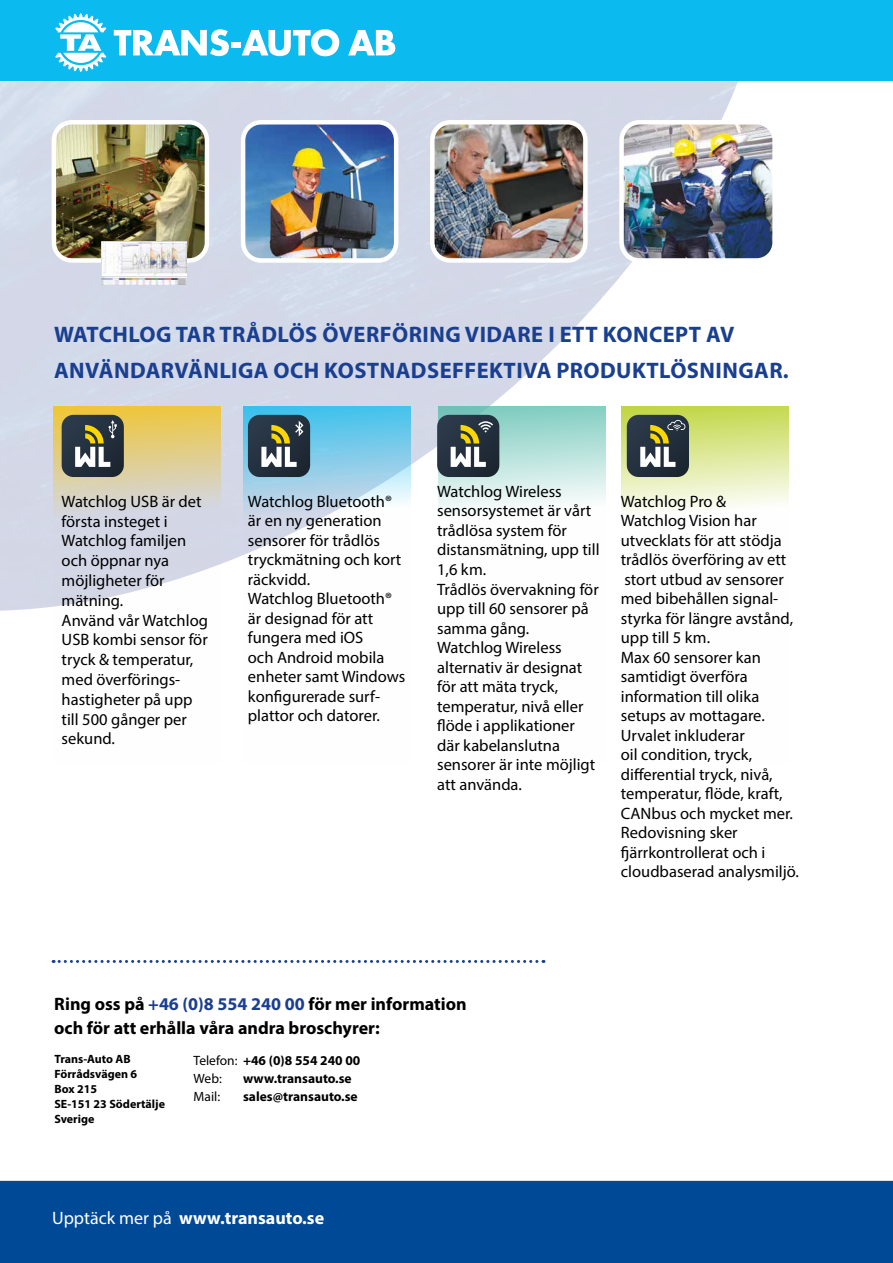
<style>
.page{position:relative;width:893px;height:1263px;background:#fff}
.page>*{position:absolute;margin:0;border:0;box-sizing:border-box;transform-origin:0 0}
.t1{font:700 22.5px/36px "Myriad Pro";letter-spacing:.02em;color:#1b3f90}
.t2{font:700 18px/24px "Myriad Pro";color:#000}
.t3{font:700 18px "Myriad Pro";color:#fff}
.t4{font:16.5px/19.5px "Myriad Pro";color:#000}
.t5{font:700 13.5px/18px "Myriad Pro";color:#000}
.t6{font:13.5px "Myriad Pro";color:#000}
.t7{font:700 12px/15px "Myriad Pro";color:#000}
.s1{color:#1b3f90}
.s2{font-weight:400}
</style>
<div class="page">
<img style="left:0;top:81px;width:738px;height:530px">
<div style="left:0;top:1181px;width:893px;height:82px;background:#004996"></div>
<div style="left:0;top:0;width:893px;height:81px;background:#0bbbef"></div>
<svg style="left:55px;top:13px;width:51px;height:59px"></svg>
<svg style="left:114px;top:29px;width:115px;height:27px"></svg>
<div style="left:232px;top:42px;width:9px;height:5px;background:#fff"></div>
<svg style="left:242px;top:29px;width:97px;height:27px"></svg>
<svg style="left:348px;top:30px;width:47px;height:25px"></svg>
<img style="left:54px;top:123px;width:153px;height:137px">
<div style="left:52px;top:120px;width:157px;height:143px;border:4px solid #fff;border-radius:18px"></div>
<img style="left:243px;top:122px;width:153px;height:138px">
<div style="left:241px;top:120px;width:157px;height:143px;border:4px solid #fff;border-radius:18px"></div>
<img style="left:432px;top:122px;width:153px;height:138px">
<div style="left:430px;top:120px;width:158px;height:143px;border:4px solid #fff;border-radius:18px"></div>
<img style="left:621px;top:123px;width:151px;height:137px">
<div style="left:619px;top:120px;width:158px;height:143px;border:4px solid #fff;border-radius:18px"></div>
<svg style="left:243px;top:406px;width:167px;height:205px"></svg>
<svg style="left:54px;top:406px;width:167px;height:205px;background:#ded7c3"></svg>
<svg style="left:438px;top:406px;width:168px;height:205px"></svg>
<svg style="left:621px;top:406px;width:168px;height:205px"></svg>
<svg style="left:62px;top:415px;width:62px;height:62px;background:#4f5654"></svg>
<svg style="left:248px;top:415px;width:62px;height:62px;background:#4c5658"></svg>
<svg style="left:437px;top:415px;width:62px;height:62px;background:#4e5757"></svg>
<svg style="left:627px;top:415px;width:62px;height:62px;background:#4f5755"></svg>
<img style="left:101px;top:241px;width:85px;height:43px">
<svg style="left:53px;top:960px;width:491px;height:3px"></svg>
<h1 class="t1" style="left:54px;top:316px;width:736px">WATCHLOG TAR TRÅDLÖS ÖVERFÖRING VIDARE I ETT KONCEPT AV<br>ANVÄNDARVÄNLIGA OCH KOSTNADSEFFEKTIVA PRODUKTLÖSNINGAR.</h1>
<p class="t4" style="left:62px;top:491px;width:148px">Watchlog USB är det första insteget i<br>Watchlog familjen och öppnar nya möjligheter för mätning.<br>Använd vår Watchlog<br>USB kombi sensor för tryck &amp; temperatur, med överförings&shy;hastigheter på upp till 500 gånger per sekund.</p>
<p class="t4" style="left:248px;top:491px;width:159px">Watchlog Bluetooth® är en ny generation sensorer för trådlös tryckmätning och kort räckvidd.<br>Watchlog Bluetooth® är designad för att fungera med iOS<br>och Android mobila enheter samt Windows konfigurerade surf&shy;plattor och datorer.</p>
<p class="t4" style="left:437px;top:481px;width:164px">Watchlog Wireless sensorsystemet är vårt trådlösa system för distansmätning, upp till<br>1,6 km.<br>Trådlös övervakning för upp till 60 sensorer på samma gång.<br>Watchlog Wireless alternativ är designat för att mäta tryck, temperatur, nivå eller flöde i applikationer där kabelanslutna sensorer är inte möjligt att använda.</p>
<p class="t4" style="left:621px;top:491px;width:180px">Watchlog Pro &amp;<br>Watchlog Vision har utvecklats för att stödja trådlös överföring av ett stort utbud av sensorer med bibehållen signal&shy;styrka för längre avstånd, upp till 5 km.<br>Max 60 sensorer kan samtidigt överföra information till olika setups av mottagare.<br>Urvalet inkluderar<br>oil condition, tryck, differential tryck, nivå, temperatur, flöde, kraft,<br>CANbus och mycket mer.<br>Redovisning sker fjärrkontrollerat och i cloudbaserad analysmiljö.</p>
<p class="t2" style="left:54px;top:991px;width:414px">Ring oss på <span class="s1">+46 (0)8 554 240 00</span> för mer information och för att erhålla våra andra broschyrer:</p>
<p class="t7" style="left:54px;top:1051px;width:112px">Trans-Auto AB<br>Förrådsvägen 6<br>Box 215<br>SE-151 23 Södertälje<br>Sverige</p>
<p class="t5" style="left:194px;top:1050px;width:168px"><span class="s2">Telefon:</span> +46 (0)8 554 240 00<br><span class="s2">Web:</span></p>
<p class="t5" style="left:243px;top:1068px;width:110px">www.transauto.se</p>
<p class="t6" style="left:194px;top:1088px;width:28px">Mail:</p>
<p class="t5" style="left:243px;top:1086px;width:116px">sales@transauto.se</p>
<p class="t3" style="left:52px;top:1206px;width:274px"><span class="s2">Upptäck mer på</span> www.transauto.se</p>
</div>
